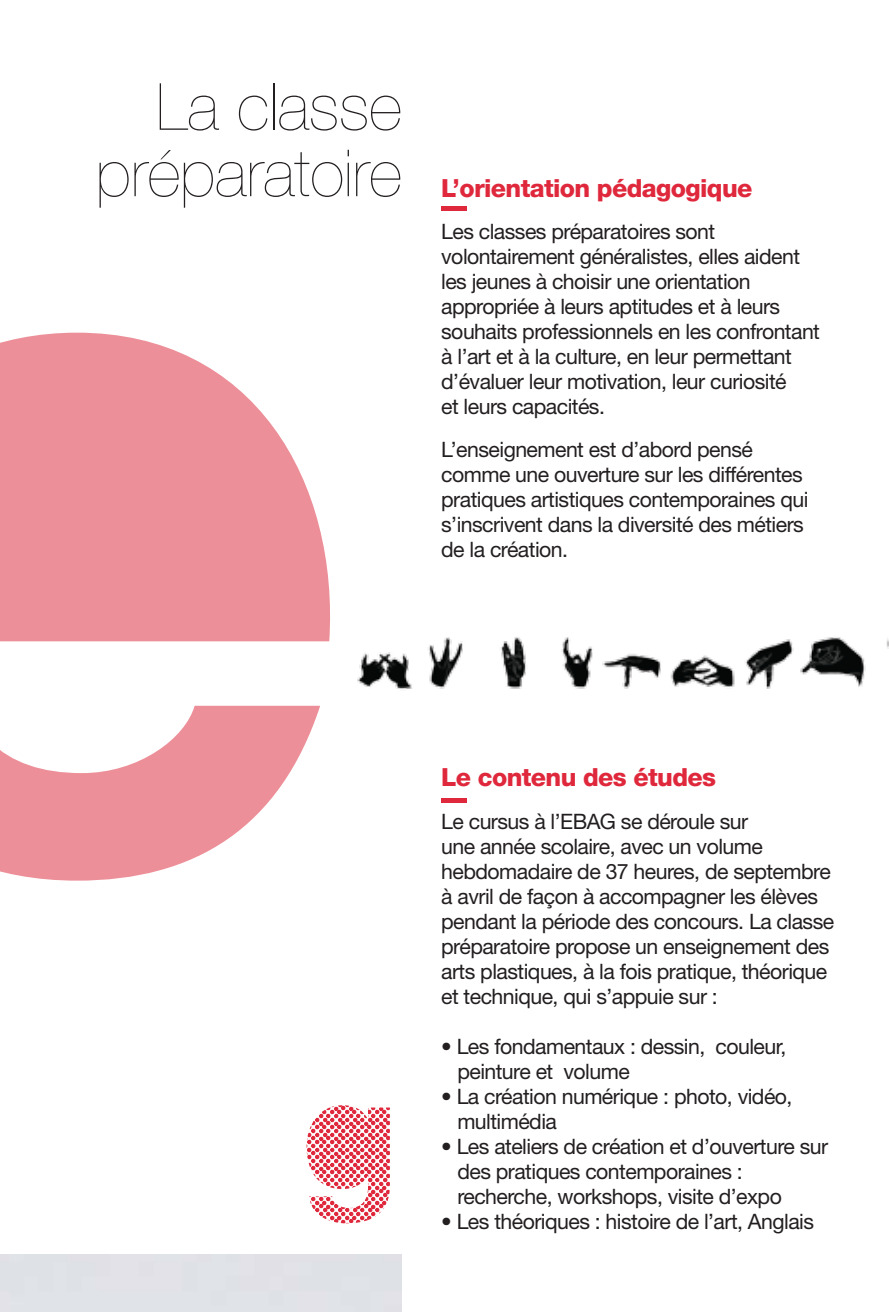
<style>
.page{position:relative;width:889px;height:1312px;background:#fff}
.page>*{position:absolute;margin:0;border:0;box-sizing:border-box;transform-origin:0 0}
.t1{font:200 65px/66.2px "Helvetica Neue LT Std";color:#231f20;text-align:right}
.t2{font:800 25px "Helvetica Neue LT Std";letter-spacing:-.025em;color:#df283c}
.t3{font:21.25px/25px "Helvetica Neue LT Std";letter-spacing:-.025em;color:#231f20}
</style>
<div class="page">
<img style="left:357px;top:637px;width:505px;height:52px">
<img style="left:862px;top:639px;width:26px;height:46px">
<svg style="left:0;top:332px;width:330px;height:548px;fill:#ec8f98"></svg>
<svg style="left:306px;top:1105px;width:84px;height:117px"></svg>
<div style="left:441px;top:206px;width:26px;height:5px;background:#df283c"></div>
<hr style="left:441px;top:798px;width:26px;height:4px;background:#df283c">
<h1 class="t1" style="left:96px;top:73px;width:307px">La classe préparatoire</h1>
<p class="t2" style="left:441px;top:173px;width:312px">L’orientation pédagogique</p>
<p class="t3" style="left:441px;top:219px;width:380px">Les classes préparatoires sont volontairement généralistes, elles aident les jeunes à choisir une orientation appropriée à leurs aptitudes et à leurs souhaits professionnels en les confrontant à l’art et à la culture, en leur permettant d’évaluer leur motivation, leur curiosité<br>et leurs capacités.</p>
<p class="t3" style="left:441px;top:436px;width:368px">L’enseignement est d’abord pensé comme une ouverture sur les différentes pratiques artistiques contemporaines qui s’inscrivent dans la diversité des métiers de la création.</p>
<p class="t2" style="left:441px;top:762px;width:276px">Le contenu des études</p>
<p class="t3" style="left:441px;top:808px;width:394px">Le cursus à l’EBAG se déroule sur<br>une année scolaire, avec un volume hebdomadaire de 37 heures, de septembre à avril de façon à accompagner les élèves pendant la période des concours. La classe préparatoire propose un enseignement des arts plastiques, à la fois pratique, théorique et technique, qui s’appuie sur :</p>
<p class="t3" style="left:457px;top:1033px;width:330px;text-indent:-16px">• Les fondamentaux : dessin, couleur, peinture et volume</p>
<p class="t3" style="left:457px;top:1083px;width:336px;text-indent:-16px">• La création numérique : photo, vidéo, multimédia</p>
<p class="t3" style="left:457px;top:1133px;width:372px;text-indent:-16px">• Les ateliers de création et d’ouverture sur des pratiques contemporaines : recherche, workshops, visite d’expo</p>
<p class="t3" style="left:441px;top:1208px;width:374px">• Les théoriques : histoire de l’art, Anglais</p>
</div>
